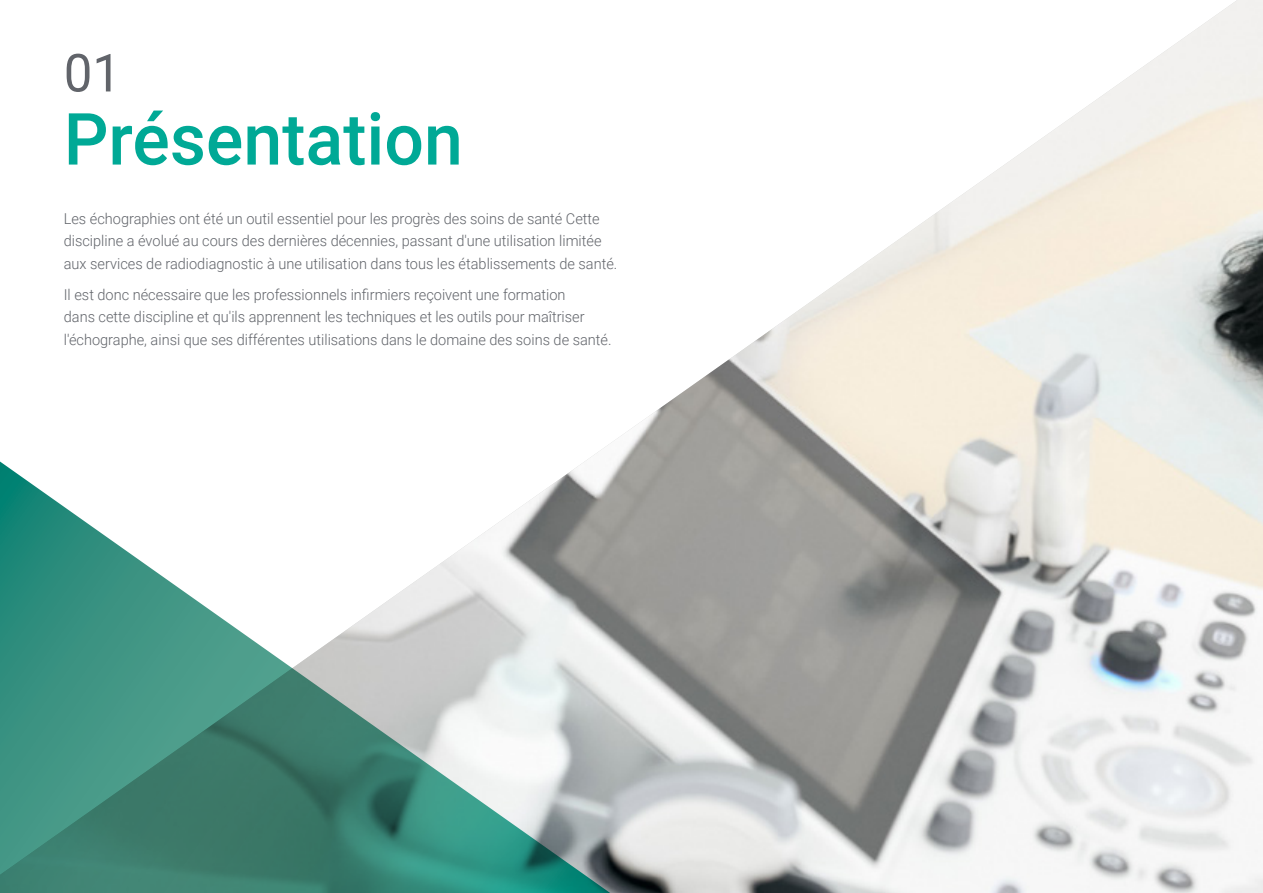
<style>
.page{position:relative;width:1263px;height:893px;background:#fff}
.page>*{position:absolute;margin:0;border:0;box-sizing:border-box;transform-origin:0 0}
.t1{font:500 72px "Roboto";color:#00a996}
.t2{font:52.5px "Roboto";color:#61646a}
.t3{font:300 15px/22.5px "Roboto";color:#61646a}
</style>
<div class="page">
<img style="left:607px;top:0;width:656px;height:893px">
<svg style="left:0;top:446px;width:640px;height:447px"></svg>
<h2 class="t2" style="left:64px;top:36px;width:59px">01</h2>
<h1 class="t1" style="left:64px;top:89px;width:401px">Présentation</h1>
<p class="t3" style="left:64px;top:207px;width:555px">Les échographies ont été un outil essentiel pour les progrès des soins de santé Cette discipline a évolué au cours des dernières décennies, passant d'une utilisation limitée aux services de radiodiagnostic à une utilisation dans tous les établissements de santé.</p>
<p class="t3" style="left:64px;top:283px;width:549px">Il est donc nécessaire que les professionnels infirmiers reçoivent une formation<br>dans cette discipline et qu'ils apprennent les techniques et les outils pour maîtriser l'échographe, ainsi que ses différentes utilisations dans le domaine des soins de santé.</p>
</div>
